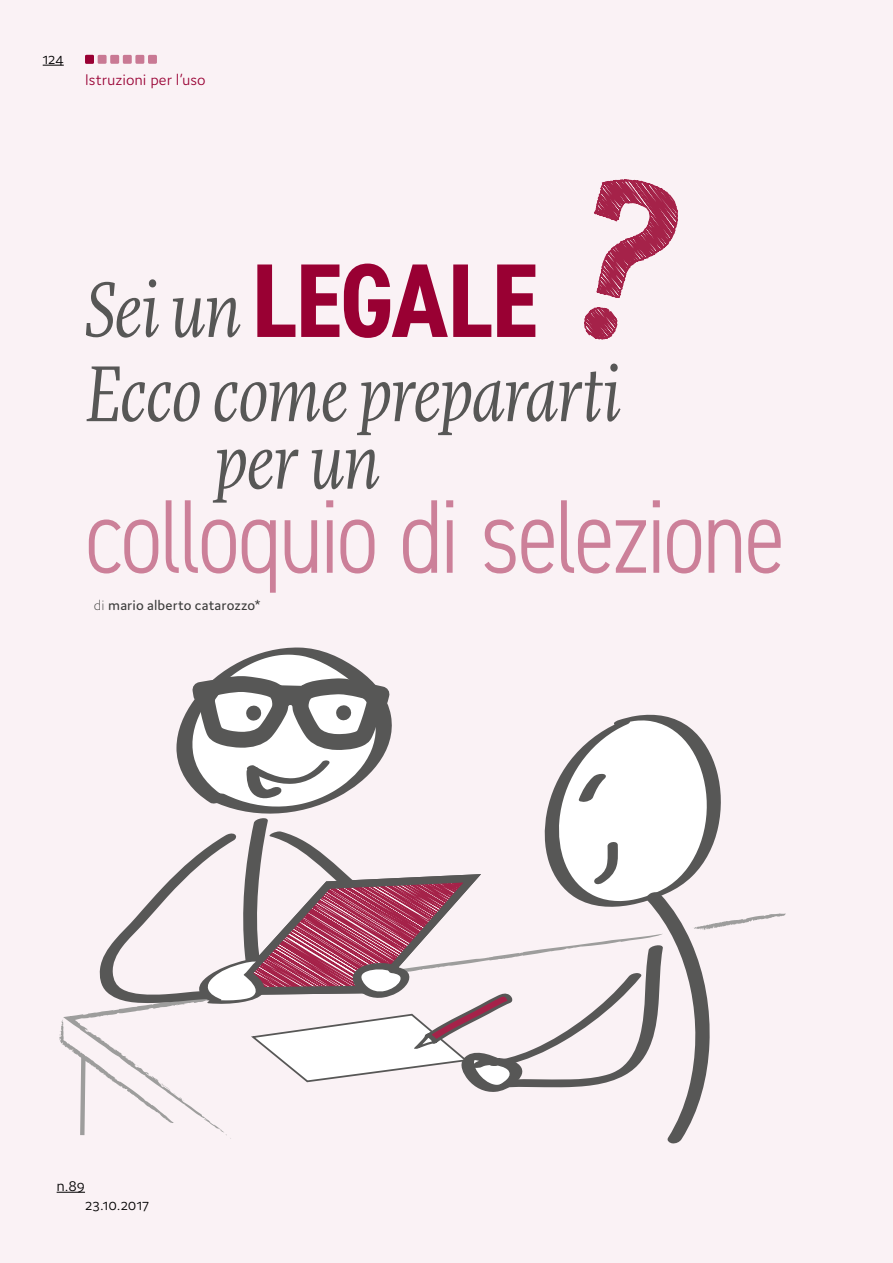
<style>
.page{position:relative;width:893px;height:1263px;background:#faf2f5}
.page>*{position:absolute;margin:0;border:0;box-sizing:border-box;transform-origin:0 0}
.t1{font:300 condensed 105px "DIN2014";letter-spacing:-.03em;color:#cc8099}
.t2{font:700 condensed 105px "DIN2014";letter-spacing:-.01em;color:#903}
.t3{font:italic condensed 75px/67.5px "More Pro";letter-spacing:-.015em;color:#575756}
.t4{font:300 16.5px "Domus";letter-spacing:.005em;color:#903}
.t5{font:300 16.5px/19.4px "Domus";letter-spacing:.005em;color:#000}
.t6{font:15px "Domus";letter-spacing:.005em;color:#3c3c3b}
.s1{font-family:"More Pro";font-weight:400;font-style:italic;font-size:75px;color:#575756}
.s2{font-weight:200}
</style>
<div class="page">
<div style="left:98px;top:55px;width:9px;height:9px;background:#c97994;border-radius:2px"></div>
<div style="left:110px;top:55px;width:9px;height:9px;background:#c97994;border-radius:2px"></div>
<div style="left:135px;top:55px;width:9px;height:9px;background:#c97994;border-radius:2px"></div>
<div style="left:148px;top:55px;width:9px;height:9px;background:#c97994;border-radius:2px"></div>
<div style="left:123px;top:55px;width:9px;height:9px;background:#c97994;border-radius:2px"></div>
<svg style="left:57px;top:1192px;width:28px;height:1px"></svg>
<svg style="left:43px;top:65px;width:21px;height:1px"></svg>
<div style="left:85px;top:55px;width:9px;height:9px;background:#903;border-radius:2px"></div>
<svg style="left:584px;top:179px;width:94px;height:161px"></svg>
<svg style="left:59px;top:647px;width:727px;height:497px"></svg>
<p class="t5" style="left:43px;top:48px;width:23px">124</p>
<p class="t4" style="left:85px;top:71px;width:122px">Istruzioni per l’uso</p>
<p class="t2" style="left:85px;top:231px;width:454px"><span class="s1">Sei un</span> LEGALE</p>
<p class="t3" style="left:214px;top:359px;width:408px;text-indent:-129px">Ecco come prepararti per un</p>
<p class="t1" style="left:85px;top:473px;width:702px">colloquio di selezione</p>
<p class="t6" style="left:94px;top:597px;width:168px"><span class="s2">di</span> mario alberto catarozzo*</p>
<p class="t5" style="left:85px;top:1175px;width:66px;text-indent:-28px">n.89<br>23.10.2017</p>
</div>
